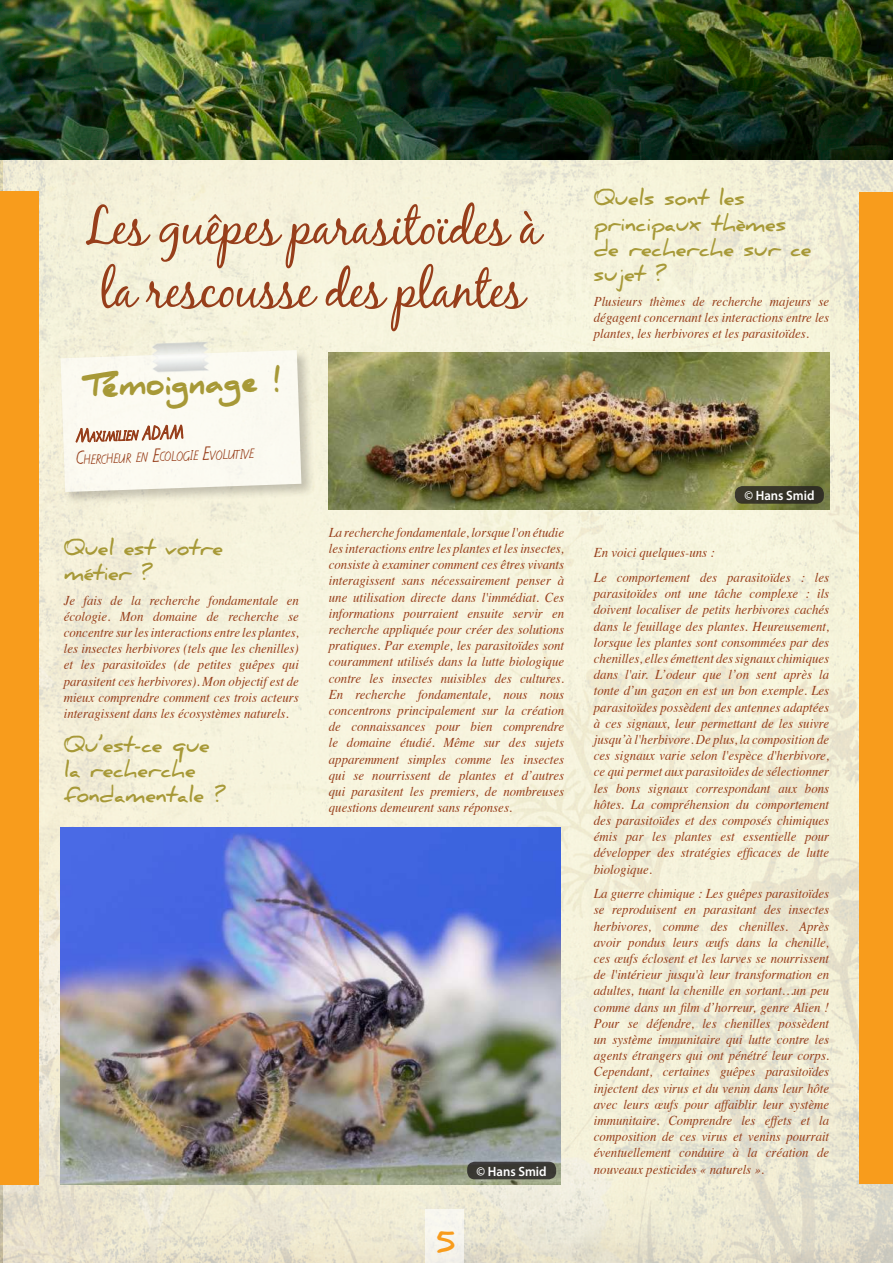
<style>
.page{position:relative;width:893px;height:1263px;background:#fff}
.page>*{position:absolute;margin:0;border:0;box-sizing:border-box;transform-origin:0 0}
.t1{font:51px/63px "Black Jack";letter-spacing:-.02em;color:#973e1a;text-align:center}
.t2{font:900 28.5px "Daniel";color:#a79937}
.t3{font:900 22.5px "Daniel";color:#f89c1c}
.t4{font:700 21px/25.2px "Daniel";color:#a79937;scale:.95 1}
.t5{font:italic 13.5px/16.2px "Times";color:#973e1a;text-align:justify;scale:.95 1}
.t6{font:600 13.5px "Myriad Pro";color:#fff;scale:.95 1}
.t7{font:10.5px/22.2px "Kiwi School Handwriting";color:#973e1a;scale:.95 1}
.s1{font-size:15px}
</style>
<div class="page">
<img style="left:0;top:159px;width:893px;height:1104px">
<div style="left:425px;top:1209px;width:39px;height:54px;background:#f6f5ed"></div>
<div style="left:860px;top:192px;width:33px;height:992px;background:#f89c1c"></div>
<hr style="left:0;top:191px;width:2px;height:994px;background:#f89c1c">
<div style="left:1px;top:191px;width:38px;height:994px;background:#f89c1c"></div>
<img style="left:0;top:0;width:893px;height:159px">
<div style="left:58px;top:348px;width:257px;height:157px;background:#231f20;opacity:.4"></div>
<svg style="left:61px;top:350px;width:240px;height:142px"></svg>
<img style="left:148px;top:336px;width:66px;height:43px">
<img style="left:61px;top:828px;width:500px;height:357px">
<img style="left:329px;top:353px;width:500px;height:157px">
<div style="left:735px;top:486px;width:89px;height:18px;background:#363426;border-radius:7px"></div>
<div style="left:467px;top:1162px;width:89px;height:17px;background:#3a3834;border-radius:7px"></div>
<h1 class="t1" style="left:85px;top:194px;width:458px">Les guêpes parasitoïdes à la rescousse des plantes</h1>
<h2 class="t2" style="left:84px;top:371px;width:199px;rotate:-2deg">Témoignage !</h2>
<p class="t7" style="left:76px;top:427px;width:189px;rotate:-2deg"><span class="s1">M</span>aximilien <span class="s1">ADAM<br>C</span>hercheu r en <span class="s1">E</span>cologie <span class="s1">E</span>voluti ve</p>
<h3 class="t4" style="left:64px;top:535px;width:169px">Quel est votre métier ?</h3>
<p class="t5" style="left:64px;top:591px;width:249px">Je fais de la recherche fondamentale en écologie. Mon domaine de recherche se concentre sur les interactions entre les plantes, les insectes herbivores (tels que les chenilles) et les parasitoïdes (de petites guêpes qui parasitent ces herbivores). Mon objectif est de mieux comprendre comment ces trois acteurs interagissent dans les écosystèmes naturels.</p>
<h3 class="t4" style="left:64px;top:732px;width:172px">Qu’est-ce que la recherche fondamentale ?</h3>
<p class="t5" style="left:329px;top:523px;width:249px">La recherche fondamentale, lorsque l'on étudie les interactions entre les plantes et les insectes, consiste à examiner comment ces êtres vivants interagissent sans nécessairement penser à une utilisation directe dans l'immédiat. Ces informations pourraient ensuite servir en recherche appliquée pour créer des solutions pratiques. Par exemple, les parasitoïdes sont couramment utilisés dans la lutte biologique contre les insectes nuisibles des cultures.<br>En recherche fondamentale, nous nous concentrons principalement sur la création de connaissances pour bien comprendre le domaine étudié. Même sur des sujets apparemment simples comme les insectes qui se nourrissent de plantes et d’autres qui parasitent les premiers, de nombreuses questions demeurent sans réponses.</p>
<h3 class="t3" style="left:436px;top:1231px;width:22px">5</h3>
<p class="t6" style="left:477px;top:1162px;width:75px">© Hans Smid</p>
<h3 class="t4" style="left:594px;top:185px;width:230px">Quels sont les principaux thèmes de recherche sur ce sujet ?</h3>
<p class="t5" style="left:594px;top:292px;width:249px">Plusieurs thèmes de recherche majeurs se dégagent concernant les interactions entre les plantes, les herbivores et les parasitoïdes.</p>
<p class="t6" style="left:744px;top:487px;width:75px">© Hans Smid</p>
<p class="t5" style="left:594px;top:539px;width:249px;line-height:24.8px">En voici quelques-uns :<br>Le comportement des parasitoïdes : les</p>
<p class="t5" style="left:594px;top:585px;width:249px">parasitoïdes ont une tâche complexe : ils doivent localiser de petits herbivores cachés dans le feuillage des plantes. Heureusement, lorsque les plantes sont consommées par des chenilles, elles émettent des signaux chimiques dans l'air. L’odeur que l’on sent après la tonte d’un gazon en est un bon exemple. Les parasitoïdes possèdent des antennes adaptées à ces signaux, leur permettant de les suivre jusqu’à l'herbivore. De plus, la composition de ces signaux varie selon l'espèce d'herbivore, ce qui permet aux parasitoïdes de sélectionner les bons signaux correspondant aux bons hôtes. La compréhension du comportement des parasitoïdes et des composés chimiques émis par les plantes est essentielle pour développer des stratégies efficaces de lutte biologique.</p>
<p class="t5" style="left:594px;top:885px;width:249px">La guerre chimique : Les guêpes parasitoïdes se reproduisent en parasitant des insectes herbivores, comme des chenilles. Après avoir pondus leurs œufs dans la chenille, ces œufs éclosent et les larves se nourrissent de l'intérieur jusqu'à leur transformation en adultes, tuant la chenille en sortant…un peu comme dans un film d’horreur, genre Alien !<br>Pour se défendre, les chenilles possèdent un système immunitaire qui lutte contre les agents étrangers qui ont pénétré leur corps.<br>Cependant, certaines guêpes parasitoïdes injectent des virus et du venin dans leur hôte avec leurs œufs pour affaiblir leur système immunitaire. Comprendre les effets et la composition de ces virus et venins pourrait éventuellement conduire à la création de nouveaux pesticides « naturels ».</p>
</div>
